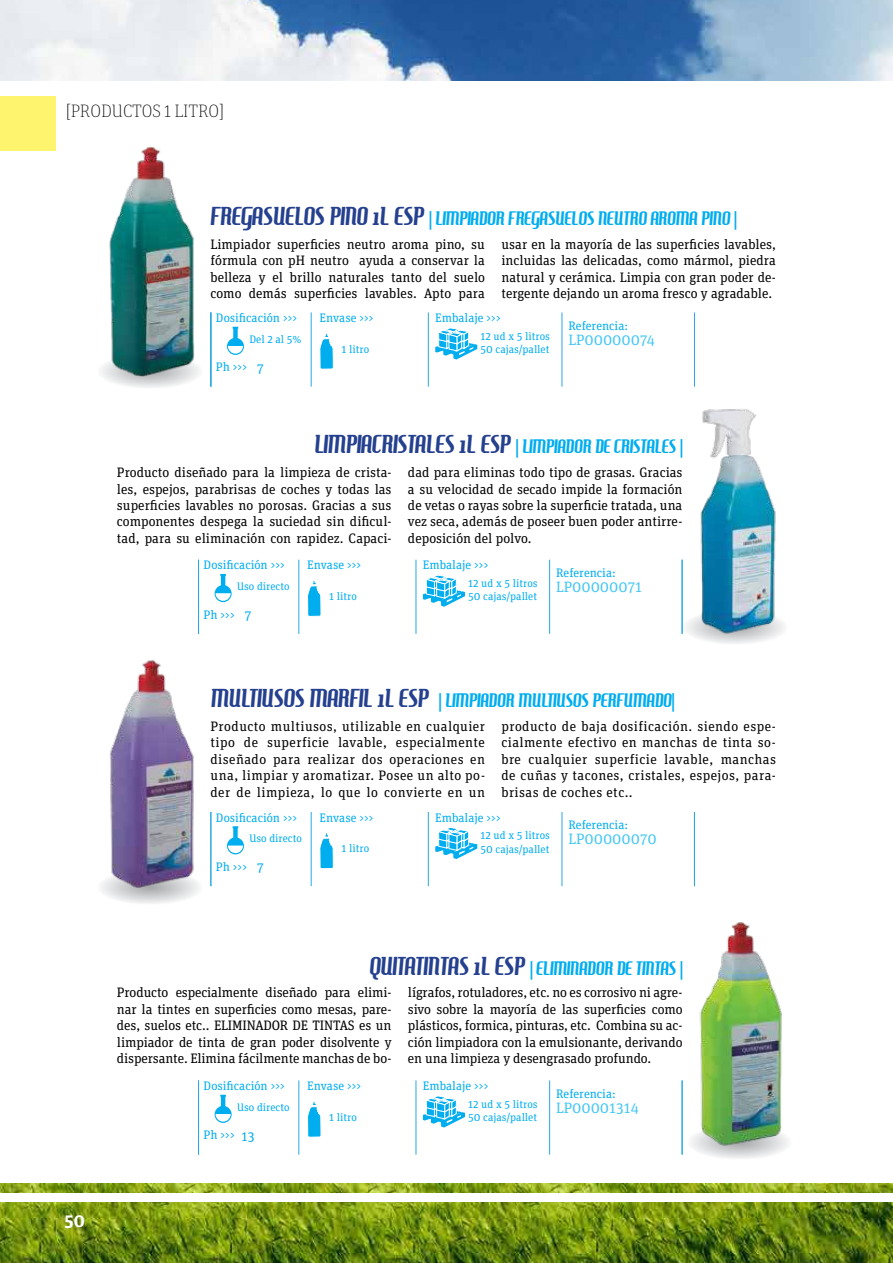
<style>
.page{position:relative;width:893px;height:1263px;background:#fff}
.page>*{position:absolute;margin:0;border:0;box-sizing:border-box;transform-origin:0 0}
.t1{font:18.6px "Hamburger Heaven";color:#00adef}
.t2{font:100 18px "Unit Slab Pro";color:#000}
.t3{font:700 18px "Unit Slab Pro";color:#fff}
.t4{font:15px "Unit Slab Pro";color:#43c7f4}
.t5{font:13.65px/16.4px "Unit Slab Pro";color:#000;text-align:justify}
.t6{font:13.5px "Unit Slab Pro";color:#00adef}
.t7{font:12.3px "Unit Slab Pro";color:#00adef}
.t8{font:10.95px/13px "Unit Slab Pro";color:#00adef}
.s1{font-size:24.6px;color:#24408e}
</style>
<div class="page">
<img style="left:0;top:1184px;width:893px;height:79px">
<div style="left:0;top:1193px;width:893px;height:8px;background:#fff"></div>
<img style="left:0;top:0;width:893px;height:80px">
<hr style="left:694px;top:312px;width:1px;height:75px;background:#27a9e1">
<img style="left:107px;top:660px;width:91px;height:228px">
<img style="left:689px;top:409px;width:93px;height:226px">
<img style="left:689px;top:922px;width:95px;height:227px">
<div style="left:0;top:96px;width:55px;height:55px;background:#fff46d"></div>
<hr style="left:682px;top:560px;width:1px;height:74px;background:#27a9e1">
<svg style="left:215px;top:574px;width:17px;height:28px"></svg>
<svg style="left:423px;top:575px;width:42px;height:32px"></svg>
<hr style="left:198px;top:560px;width:1px;height:74px;background:#27a9e1">
<hr style="left:298px;top:560px;width:1px;height:74px;background:#27a9e1">
<hr style="left:416px;top:560px;width:1px;height:74px;background:#27a9e1">
<hr style="left:549px;top:560px;width:1px;height:74px;background:#27a9e1">
<svg style="left:307px;top:581px;width:14px;height:36px"></svg>
<svg style="left:227px;top:327px;width:17px;height:28px"></svg>
<svg style="left:435px;top:328px;width:42px;height:31px"></svg>
<hr style="left:210px;top:312px;width:1px;height:75px;background:#27a9e1">
<hr style="left:311px;top:312px;width:1px;height:75px;background:#27a9e1">
<hr style="left:428px;top:312px;width:1px;height:75px;background:#27a9e1">
<hr style="left:562px;top:312px;width:1px;height:75px;background:#27a9e1">
<svg style="left:319px;top:333px;width:15px;height:36px"></svg>
<svg style="left:227px;top:826px;width:17px;height:28px"></svg>
<svg style="left:435px;top:827px;width:42px;height:32px"></svg>
<hr style="left:210px;top:812px;width:1px;height:74px;background:#27a9e1">
<hr style="left:311px;top:812px;width:1px;height:74px;background:#27a9e1">
<hr style="left:428px;top:812px;width:1px;height:74px;background:#27a9e1">
<hr style="left:562px;top:812px;width:1px;height:74px;background:#27a9e1">
<hr style="left:694px;top:812px;width:1px;height:74px;background:#27a9e1">
<svg style="left:319px;top:832px;width:15px;height:37px"></svg>
<svg style="left:215px;top:1095px;width:17px;height:28px"></svg>
<svg style="left:423px;top:1096px;width:42px;height:31px"></svg>
<hr style="left:198px;top:1080px;width:1px;height:74px;background:#27a9e1">
<hr style="left:298px;top:1080px;width:1px;height:74px;background:#27a9e1">
<hr style="left:416px;top:1080px;width:1px;height:74px;background:#27a9e1">
<hr style="left:549px;top:1080px;width:1px;height:74px;background:#27a9e1">
<hr style="left:682px;top:1080px;width:1px;height:74px;background:#27a9e1">
<svg style="left:307px;top:1101px;width:14px;height:36px"></svg>
<img style="left:107px;top:146px;width:90px;height:231px">
<h2 class="t2" style="left:66px;top:100px;width:160px">[PRODUCTOS 1 LITRO]</h2>
<h1 class="t1" style="left:210px;top:207px;width:527px"><span class="s1">FREGASUELOS PINO 1L ESP</span> | LIMPIADOR FREGASUELOS NEUTRO AROMA PINO |</h1>
<p class="t5" style="left:210px;top:236px;width:276px">Limpiador superficies neutro aroma pino, su fórmula con pH neutro ayuda a conservar la belleza y el brillo naturales tanto del suelo como demás superficies lavables. Apto para</p>
<p class="t5" style="left:501px;top:236px;width:276px">usar en la mayoría de las superficies lavables, incluidas las delicadas, como mármol, piedra natural y cerámica. Limpia con gran poder de&shy;tergente dejando un aroma fresco y agradable.</p>
<p class="t7" style="left:568px;top:317px;width:61px">Referencia:</p>
<p class="t4" style="left:568px;top:329px;width:88px">LP00000074</p>
<p class="t7" style="left:216px;top:310px;width:83px">Dosificación &gt;&gt;&gt;</p>
<p class="t8" style="left:249px;top:332px;width:54px">Del 2 al 5%</p>
<p class="t7" style="left:320px;top:310px;width:56px">Envase &gt;&gt;&gt;</p>
<p class="t7" style="left:435px;top:310px;width:67px">Embalaje &gt;&gt;&gt;</p>
<p class="t8" style="left:480px;top:329px;width:71px">12 ud x 5 litros<br>50 cajas/pallet</p>
<p class="t8" style="left:341px;top:342px;width:29px">1 litro</p>
<p class="t7" style="left:216px;top:359px;width:33px">Ph &gt;&gt;&gt;</p>
<p class="t6" style="left:257px;top:359px;width:8px">7</p>
<h1 class="t1" style="left:314px;top:436px;width:370px"><span class="s1">LIMPIACRISTALES 1L ESP</span> | LIMPIADOR DE CRISTALES |</h1>
<p class="t5" style="left:117px;top:464px;width:276px">Producto diseñado para la limpieza de crista&shy;les, espejos, parabrisas de coches y todas las superficies lavables no porosas. Gracias a sus componentes despega la suciedad sin dificul&shy;tad, para su eliminación con rapidez. Capaci-</p>
<p class="t5" style="left:408px;top:464px;width:276px">dad para eliminas todo tipo de grasas. Gracias a su velocidad de secado impide la formación de vetas o rayas sobre la superficie tratada, una vez seca, además de poseer buen poder antirre&shy;deposición del polvo.</p>
<p class="t7" style="left:204px;top:557px;width:83px">Dosificación &gt;&gt;&gt;</p>
<p class="t8" style="left:237px;top:579px;width:54px">Uso directo</p>
<p class="t7" style="left:204px;top:606px;width:33px">Ph &gt;&gt;&gt;</p>
<p class="t6" style="left:245px;top:606px;width:8px">7</p>
<p class="t7" style="left:307px;top:557px;width:56px">Envase &gt;&gt;&gt;</p>
<p class="t7" style="left:423px;top:557px;width:67px">Embalaje &gt;&gt;&gt;</p>
<p class="t8" style="left:329px;top:589px;width:29px">1 litro</p>
<p class="t8" style="left:468px;top:576px;width:71px">12 ud x 5 litros<br>50 cajas/pallet</p>
<p class="t7" style="left:556px;top:564px;width:61px">Referencia:</p>
<p class="t4" style="left:556px;top:576px;width:87px">LP00000071</p>
<h1 class="t1" style="left:210px;top:690px;width:465px"><span class="s1">MULTIUSOS MARFIL 1L ESP</span> | LIMPIADOR MULTIUSOS PERFUMADO|</h1>
<p class="t5" style="left:210px;top:718px;width:276px">Producto multiusos, utilizable en cualquier tipo de superficie lavable, especialmente diseñado para realizar dos operaciones en una, limpiar y aromatizar. Posee un alto po&shy;der de limpieza, lo que lo convierte en un</p>
<p class="t5" style="left:501px;top:718px;width:276px">producto de baja dosificación. siendo espe&shy;cialmente efectivo en manchas de tinta so&shy;bre cualquier superficie lavable, manchas de cuñas y tacones, cristales, espejos, para&shy;brisas de coches etc..</p>
<p class="t7" style="left:568px;top:817px;width:61px">Referencia:</p>
<p class="t4" style="left:568px;top:829px;width:90px">LP00000070</p>
<p class="t7" style="left:216px;top:809px;width:83px">Dosificación &gt;&gt;&gt;</p>
<p class="t8" style="left:249px;top:831px;width:54px">Uso directo</p>
<p class="t7" style="left:320px;top:809px;width:56px">Envase &gt;&gt;&gt;</p>
<p class="t7" style="left:435px;top:809px;width:67px">Embalaje &gt;&gt;&gt;</p>
<p class="t8" style="left:480px;top:829px;width:71px">12 ud x 5 litros<br>50 cajas/pallet</p>
<p class="t8" style="left:341px;top:842px;width:29px">1 litro</p>
<p class="t7" style="left:216px;top:858px;width:33px">Ph &gt;&gt;&gt;</p>
<p class="t6" style="left:257px;top:858px;width:8px">7</p>
<h1 class="t1" style="left:369px;top:957px;width:315px"><span class="s1">QUITATINTAS 1L ESP</span> | ELIMINADOR DE TINTAS |</h1>
<p class="t5" style="left:117px;top:984px;width:276px">Producto especialmente diseñado para elimi&shy;nar la tintes en superficies como mesas, pare&shy;des, suelos etc.. ELIMINADOR DE TINTAS es un limpiador de tinta de gran poder disolvente y dispersante. Elimina fácilmente manchas de bo-</p>
<p class="t5" style="left:408px;top:984px;width:276px">lígrafos, rotuladores, etc. no es corrosivo ni agre&shy;sivo sobre la mayoría de las superficies como plásticos, formica, pinturas, etc. Combina su ac&shy;ción limpiadora con la emulsionante, derivando en una limpieza y desengrasado profundo.</p>
<h2 class="t3" style="left:65px;top:1207px;width:22px">50</h2>
<p class="t7" style="left:204px;top:1078px;width:83px">Dosificación &gt;&gt;&gt;</p>
<p class="t8" style="left:237px;top:1100px;width:54px">Uso directo</p>
<p class="t7" style="left:204px;top:1127px;width:33px">Ph &gt;&gt;&gt;</p>
<p class="t6" style="left:242px;top:1127px;width:15px">13</p>
<p class="t7" style="left:307px;top:1078px;width:56px">Envase &gt;&gt;&gt;</p>
<p class="t7" style="left:423px;top:1078px;width:67px">Embalaje &gt;&gt;&gt;</p>
<p class="t8" style="left:329px;top:1110px;width:29px">1 litro</p>
<p class="t8" style="left:468px;top:1097px;width:71px">12 ud x 5 litros<br>50 cajas/pallet</p>
<p class="t7" style="left:556px;top:1085px;width:61px">Referencia:</p>
<p class="t4" style="left:556px;top:1097px;width:84px">LP00001314</p>
</div>
